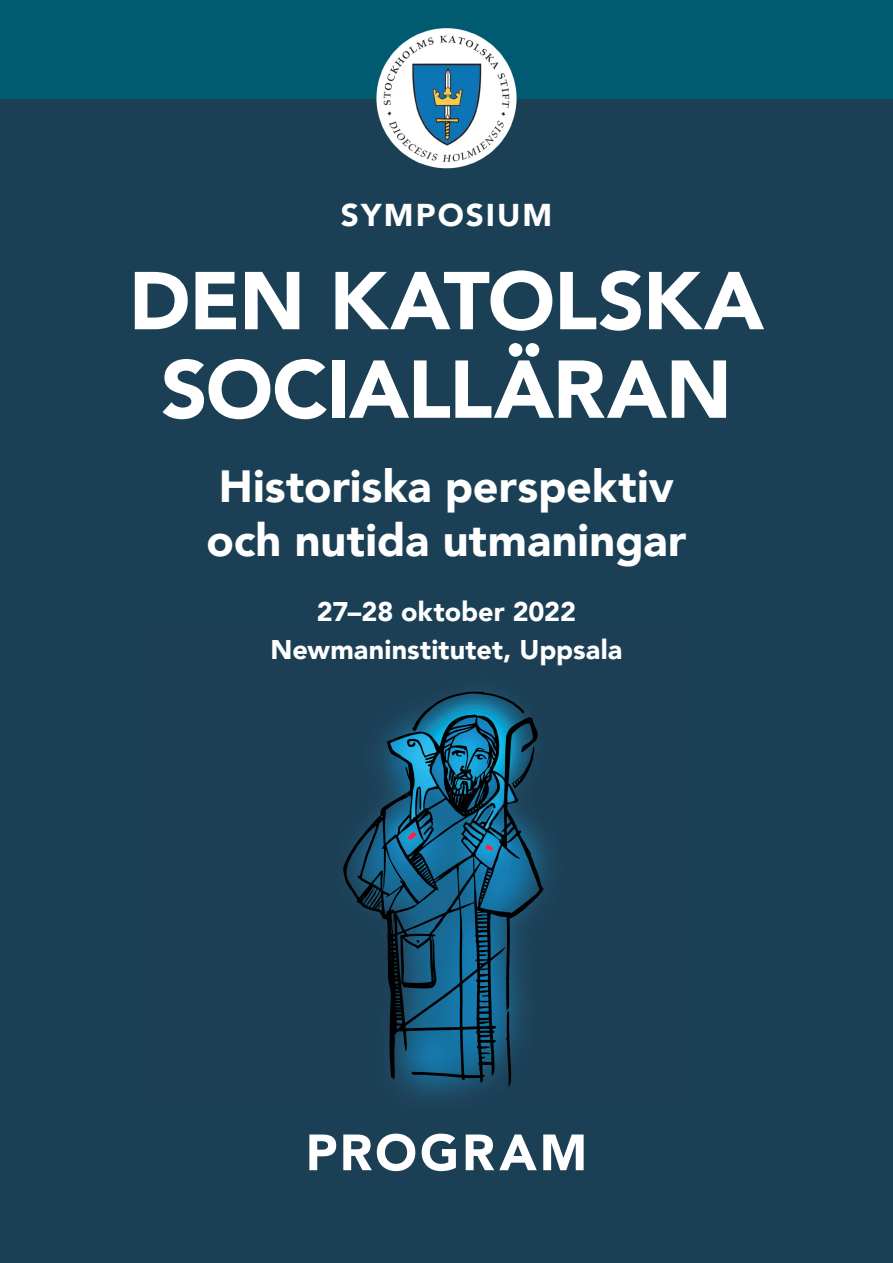
<style>
.page{position:relative;width:893px;height:1263px;background:#fff}
.page>*{position:absolute;margin:0;border:0;box-sizing:border-box;transform-origin:0 0}
.t1{font:900 81px/88.5px "Avenir";letter-spacing:-.015em;color:#fff;text-align:center}
.t2{font:900 50.4px "Avenir";letter-spacing:.06em;color:#fff}
.t3{font:900 45px/54px "Avenir";color:#fff}
.t4{font:900 31.5px "Avenir";letter-spacing:.065em;color:#fff}
.t5{font:900 27px/38.4px "Avenir";letter-spacing:.005em;color:#fff;text-align:center}
.s1{font-style:inherit}
</style>
<div class="page">
<div style="left:0;top:99px;width:893px;height:1164px;background:#1b4055"></div>
<img style="left:146px;top:624px;width:535px;height:483px">
<div style="left:0;top:0;width:893px;height:99px;background:#005a70"></div>
<img style="left:374px;top:28px;width:145px;height:143px">
<p class="t4" style="left:341px;top:188px;width:213px">SYMPOSIUM</p>
<h1 class="t1" style="left:129px;top:255px;width:636px">DEN KATOLSKA<br>SOCIALLÄRAN</h1>
<h3 class="t3" style="left:207px;top:458px;width:481px">Historiska perspektiv och nutida utmaningar</h3>
<p class="t5" style="left:271px;top:591px;width:353px"><span class="s1">27–28</span> oktober 2022<br>Newmaninstitutet, Uppsala</p>
<h2 class="t2" style="left:306px;top:1109px;width:283px">PROGRAM</h2>
</div>
